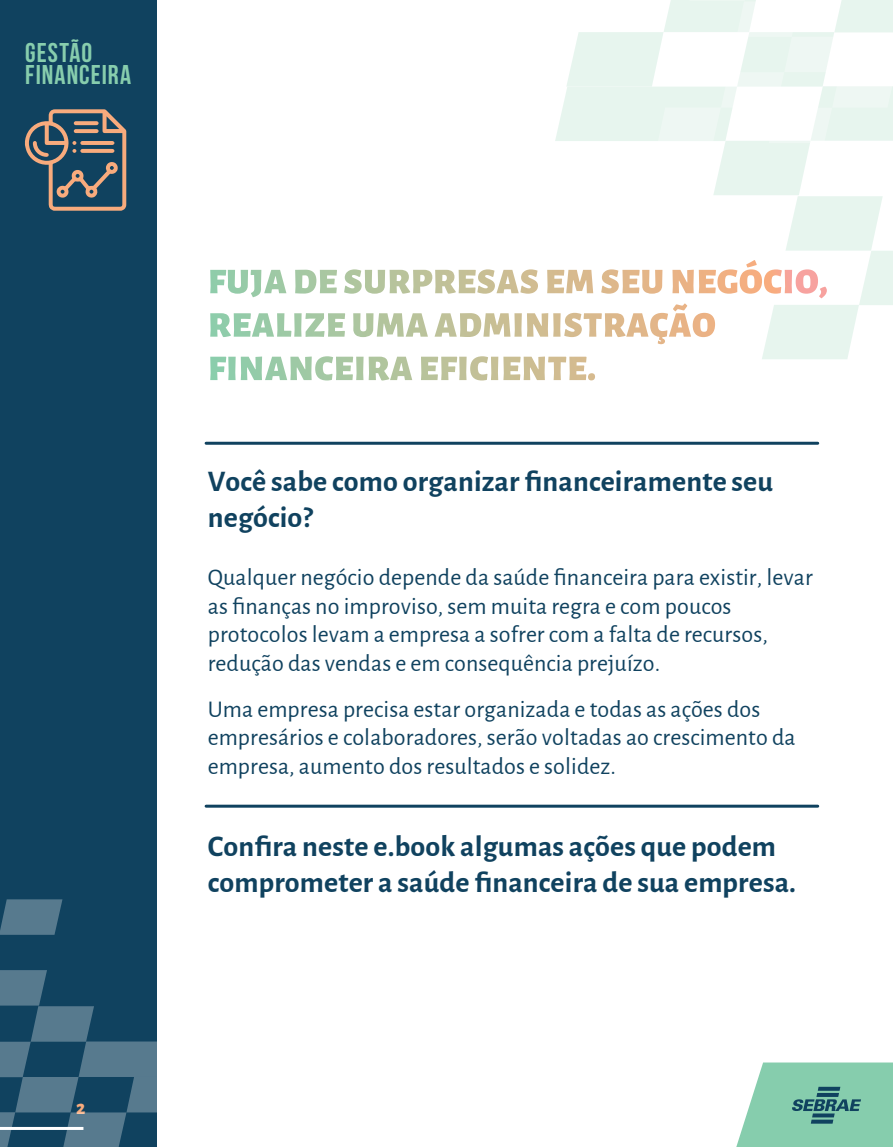
<style>
.page{position:relative;width:893px;height:1147px;background:#fff}
.page>*{position:absolute;margin:0;border:0;box-sizing:border-box;transform-origin:0 0}
.t1{font:700 30px/36px "Alegreya Sans";letter-spacing:.005em;color:#10425f}
.t2{font:700 27.15px/21.9px "Bebas Neue";letter-spacing:.035em;color:#87cdad}
.t3{font:24px/28.8px "Alegreya Sans";letter-spacing:.005em;color:#10425f}
.t4{font:800 19.5px "Alegreya Sans";color:#f8ab7d}
</style>
<div class="page">
<svg style="left:736px;top:1062px;width:157px;height:84px;background:#89c8af"></svg>
<div style="left:0;top:0;width:157px;height:1146px;background:#10425f"></div>
<svg style="left:25px;top:109px;width:101px;height:102px"></svg>
<svg style="left:210px;top:0;width:683px;height:380px"></svg>
<svg style="left:0;top:899px;width:62px;height:35px;background:#4e7388"></svg>
<svg style="left:0;top:970px;width:157px;height:176px"></svg>
<hr style="left:206px;top:441px;width:612px;height:3px;background:#10425f">
<hr style="left:206px;top:804px;width:612px;height:3px;background:#10425f">
<p class="t2" style="left:25px;top:42px;width:107px">GESTÃO<br>FINANCEIRA</p>
<p class="t4" style="left:76px;top:1092px;width:11px">2</p>
<p class="t1" style="left:208px;top:461px;width:567px">Você sabe como organizar financeiramente seu negócio?</p>
<p class="t3" style="left:208px;top:561px;width:607px">Qualquer negócio depende da saúde financeira para existir, levar as finanças no improviso, sem muita regra e com poucos protocolos levam a empresa a sofrer com a falta de recursos, redução das vendas e em consequência prejuízo.</p>
<p class="t3" style="left:208px;top:693px;width:589px">Uma empresa precisa estar organizada e todas as ações dos empresários e colaboradores, serão voltadas ao crescimento da empresa, aumento dos resultados e solidez.</p>
<p class="t1" style="left:208px;top:825px;width:590px">Confira neste e.book algumas ações que podem comprometer a saúde financeira de sua empresa.</p>
</div>
